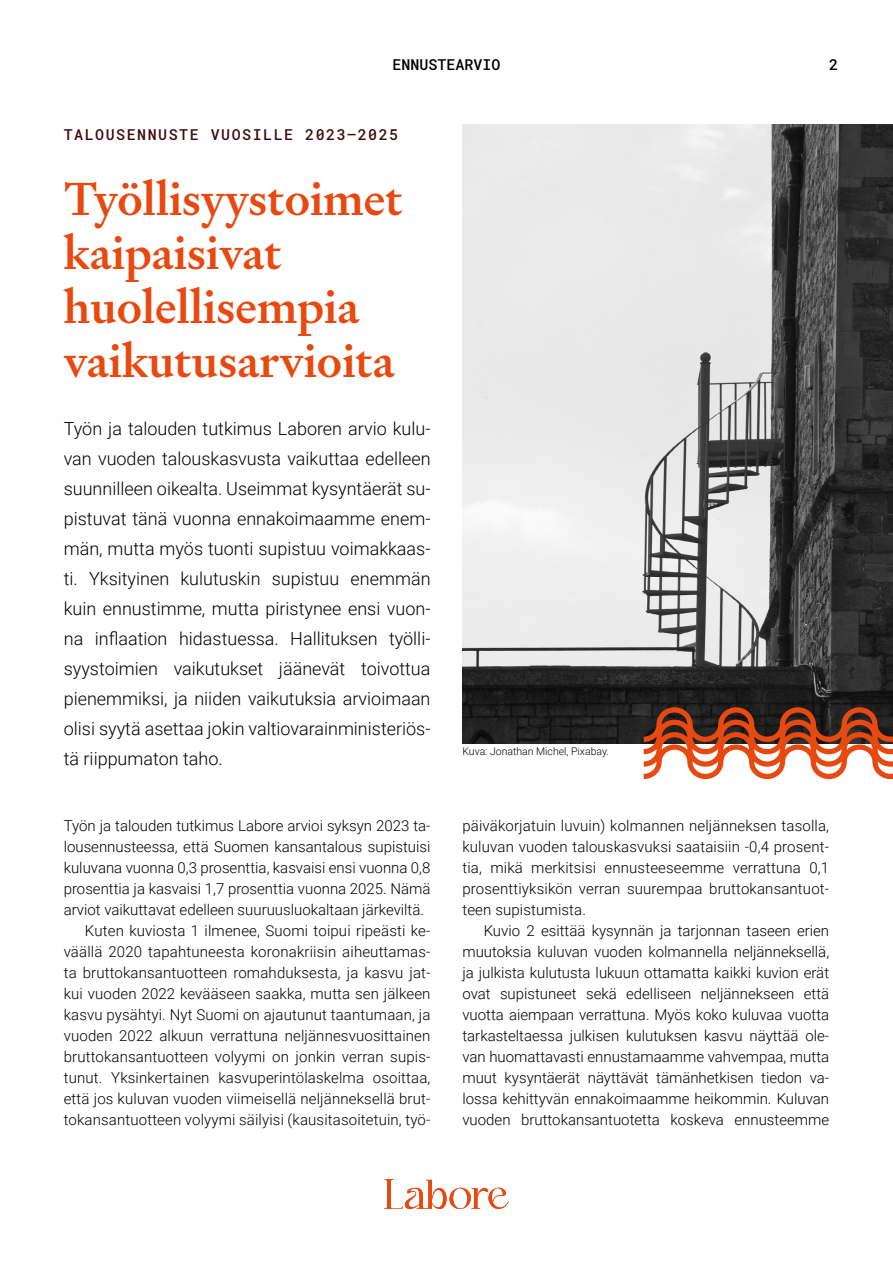
<style>
.page{position:relative;width:893px;height:1263px;background:#fff}
.page>*{position:absolute;margin:0;border:0;box-sizing:border-box;transform-origin:0 0}
.t1{font:500 46.5px/54px "Signifier";color:#e84910}
.t2{font:300 18px/30px "Roboto";color:#000;text-align:justify}
.t3{font:300 15px/21px "Roboto";letter-spacing:.01em;color:#000;text-align:justify}
.t4{font:500 15px "Roboto Mono";letter-spacing:.1em;color:#3e0c0e}
.t5{font:500 15px "Roboto Mono";color:#000}
.t6{font:300 10.5px "Roboto";color:#000}
</style>
<div class="page">
<svg style="left:384px;top:1179px;width:125px;height:30px"></svg>
<img style="left:462px;top:125px;width:431px;height:618px">
<svg style="left:638px;top:705px;width:255px;height:75px"></svg>
<p class="t5" style="left:392px;top:54px;width:109px">ENNUSTEARVIO</p>
<p class="t5" style="left:829px;top:54px;width:10px">2</p>
<p class="t4" style="left:64px;top:125px;width:336px">TALOUSENNUSTE VUOSILLE 2023–2025</p>
<h1 class="t1" style="left:64px;top:173px;width:341px">Työllisyystoimet kaipaisivat huolellisempia vaikutusarvioita</h1>
<p class="t2" style="left:64px;top:413px;width:368px">Työn ja talouden tutkimus Laboren arvio kulu&shy;van vuoden talouskasvusta vaikuttaa edelleen suunnilleen oikealta. Useimmat kysyntäerät su&shy;pistuvat tänä vuonna ennakoimaamme enem&shy;män, mutta myös tuonti supistuu voimakkaas&shy;ti. Yksityinen kulutuskin supistuu enemmän kuin ennustimme, mutta piristynee ensi vuon&shy;na inflaation hidastuessa. Hallituksen työlli&shy;syystoimien vaikutukset jäänevät toivottua pienemmiksi, ja niiden vaikutuksia arvioimaan olisi syytä asettaa jokin valtiovarainministeriös&shy;tä riippumaton taho.</p>
<p class="t3" style="left:64px;top:815px;width:368px">Työn ja talouden tutkimus Labore arvioi syksyn 2023 ta-</p>
<p class="t3" style="left:64px;top:836px;width:368px">lousennusteessa, että Suomen kansantalous supistuisi</p>
<p class="t3" style="left:64px;top:857px;width:368px">kuluvana vuonna 0,3 prosenttia, kasvaisi ensi vuonna 0,8</p>
<p class="t3" style="left:64px;top:878px;width:368px">prosenttia ja kasvaisi 1,7 prosenttia vuonna 2025. Nämä</p>
<p class="t3" style="left:64px;top:899px;width:362px">arviot vaikuttavat edelleen suuruusluokaltaan järkeviltä.</p>
<p class="t3" style="left:85px;top:920px;width:347px">Kuten kuviosta 1 ilmenee, Suomi toipui ripeästi ke-</p>
<p class="t3" style="left:64px;top:941px;width:368px">väällä 2020 tapahtuneesta koronakriisin aiheuttamas-</p>
<p class="t3" style="left:64px;top:962px;width:368px">ta bruttokansantuotteen romahduksesta, ja kasvu jat-</p>
<p class="t3" style="left:64px;top:983px;width:368px">kui vuoden 2022 kevääseen saakka, mutta sen jälkeen</p>
<p class="t3" style="left:64px;top:1004px;width:368px">kasvu pysähtyi. Nyt Suomi on ajautunut taantumaan, ja</p>
<p class="t3" style="left:64px;top:1025px;width:368px">vuoden 2022 alkuun verrattuna neljännesvuosittainen</p>
<p class="t3" style="left:64px;top:1046px;width:368px">bruttokansantuotteen volyymi on jonkin verran supis-</p>
<p class="t3" style="left:64px;top:1067px;width:368px">tunut. Yksinkertainen kasvuperintölaskelma osoittaa,</p>
<p class="t3" style="left:64px;top:1088px;width:368px">että jos kuluvan vuoden viimeisellä neljänneksellä brut-</p>
<p class="t3" style="left:64px;top:1109px;width:368px">tokansantuotteen volyymi säilyisi (kausitasoitetuin, työ-</p>
<p class="t6" style="left:462px;top:744px;width:148px">Kuva: Jonathan Michel, Pixabay.</p>
<p class="t3" style="left:462px;top:815px;width:368px">päiväkorjatuin luvuin) kolmannen neljänneksen tasolla, kuluvan vuoden talouskasvuksi saataisiin -0,4 prosent&shy;tia, mikä merkitsisi ennusteeseemme verrattuna 0,1 prosenttiyksikön verran suurempaa bruttokansantuot&shy;teen supistumista.</p>
<p class="t3" style="left:462px;top:920px;width:368px;text-indent:21px">Kuvio 2 esittää kysynnän ja tarjonnan taseen erien muutoksia kuluvan vuoden kolmannella neljänneksellä, ja julkista kulutusta lukuun ottamatta kaikki kuvion erät ovat supistuneet sekä edelliseen neljännekseen että vuotta aiempaan verrattuna. Myös koko kuluvaa vuotta tarkasteltaessa julkisen kulutuksen kasvu näyttää ole&shy;van huomattavasti ennustamaamme vahvempaa, mutta muut kysyntäerät näyttävät tämänhetkisen tiedon va&shy;lossa kehittyvän ennakoimaamme heikommin. Kuluvan vuoden bruttokansantuotetta koskeva ennusteemme</p>
</div>
